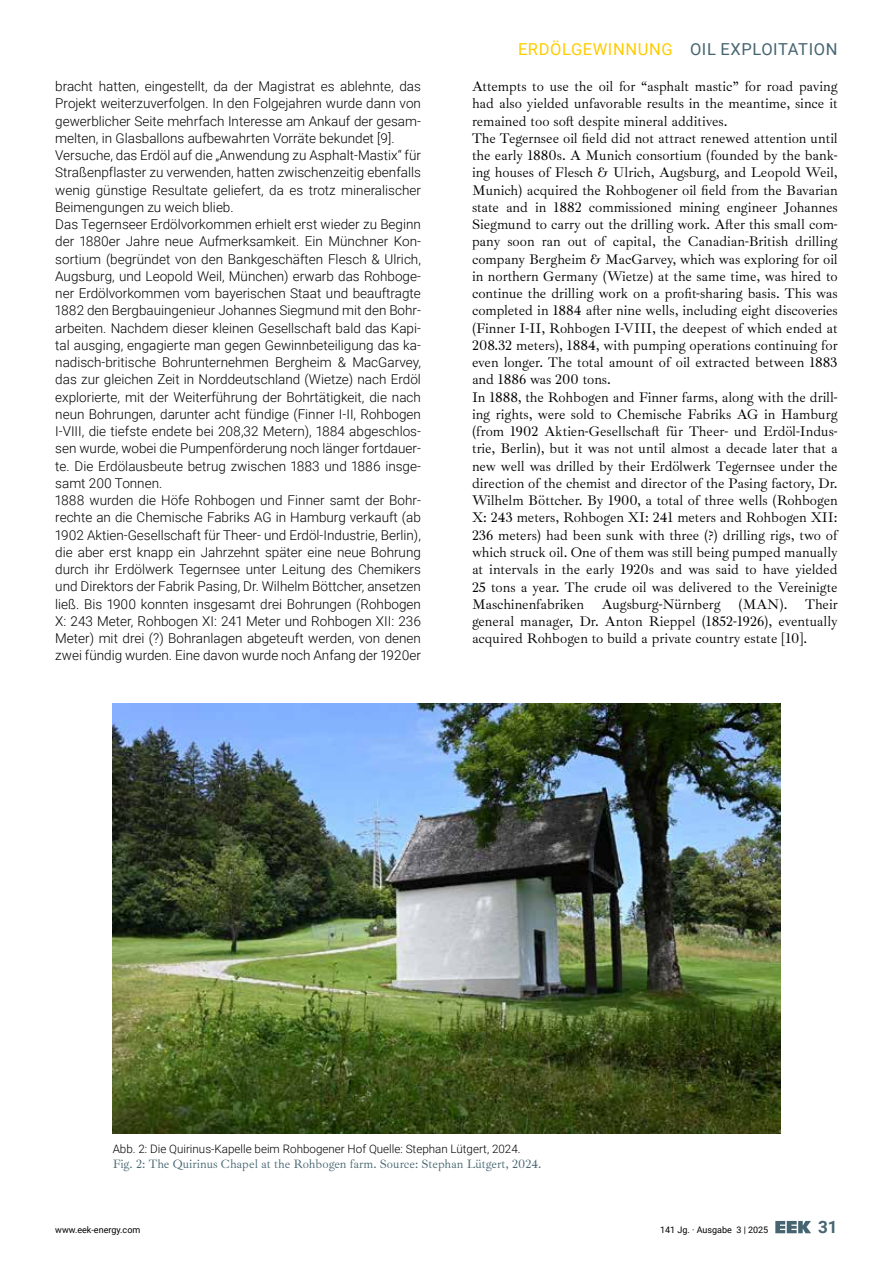
<style>
.page{position:relative;width:893px;height:1263px;background:#fff}
.page>*{position:absolute;margin:0;border:0;box-sizing:border-box;transform-origin:0 0}
.t1{font:700 17.1px "Roboto";color:#466571}
.t2{font:16.5px "Roboto";letter-spacing:.035em;color:#466571}
.t3{font:14.25px/17.2px "Ibarra Real Nova";color:#000}
.t4{font:300 13.5px/17.2px "Roboto";color:#000}
.t5{font:12.3px "Ibarra Real Nova";color:#466571}
.t6{font:300 11.7px "Roboto";color:#000}
.t7{font:9px "Roboto";color:#000}
.s1{color:#fc0}
</style>
<div class="page">
<svg style="left:775px;top:1221px;width:36px;height:12px"></svg>
<img style="left:113px;top:704px;width:667px;height:429px">
<p class="t2" style="left:518px;top:37px;width:321px"><span class="s1">ERDÖLGEWINNUNG</span> OIL EXPLOITATION</p>
<p class="t4" style="left:55px;top:77px;width:367px">bracht hatten, eingestellt, da der Magistrat es ablehnte, das Projekt weiterzuverfolgen. In den Folgejahren wurde dann von gewerblicher Seite mehrfach Interesse am Ankauf der gesam&shy;melten, in Glasballons aufbewahrten Vorräte bekundet [9].<br>Versuche, das Erdöl auf die „Anwendung zu Asphalt-Mastix“ für Straßenpflaster zu verwenden, hatten zwischenzeitig ebenfalls wenig günstige Resultate geliefert, da es trotz mineralischer Beimengungen zu weich blieb.<br>Das Tegernseer Erdölvorkommen erhielt erst wieder zu Beginn der 1880er Jahre neue Aufmerksamkeit. Ein Münchner Kon&shy;sortium (begründet von den Bankgeschäften Flesch &amp; Ulrich, Augsburg, und Leopold Weil, München) erwarb das Rohboge&shy;ner Erdölvorkommen vom bayerischen Staat und beauftragte 1882 den Bergbauingenieur Johannes Siegmund mit den Bohr&shy;arbeiten. Nachdem dieser kleinen Gesellschaft bald das Kapi&shy;tal ausging, engagierte man gegen Gewinnbeteiligung das ka&shy;nadisch-britische Bohrunternehmen Bergheim &amp; MacGarvey, das zur gleichen Zeit in Norddeutschland (Wietze) nach Erdöl explorierte, mit der Weiterführung der Bohrtätigkeit, die nach neun Bohrungen, darunter acht fündige (Finner I-II, Rohbogen I-VIII, die tiefste endete bei 208,32 Metern), 1884 abgeschlos&shy;sen wurde, wobei die Pumpenförderung noch länger fortdauer&shy;te. Die Erdölausbeute betrug zwischen 1883 und 1886 insge&shy;samt 200 Tonnen.<br>1888 wurden die Höfe Rohbogen und Finner samt der Bohr&shy;rechte an die Chemische Fabriks AG in Hamburg verkauft (ab 1902 Aktien-Gesellschaft für Theer- und Erdöl-Industrie, Berlin), die aber erst knapp ein Jahrzehnt später eine neue Bohrung durch ihr Erdölwerk Tegernsee unter Leitung des Chemikers und Direktors der Fabrik Pasing, Dr. Wilhelm Böttcher, ansetzen ließ. Bis 1900 konnten insgesamt drei Bohrungen (Rohbogen X: 243 Meter, Rohbogen XI: 241 Meter und Rohbogen XII: 236<br>Meter) mit drei (?) Bohranlagen abgeteuft werden, von denen zwei fündig wurden. Eine davon wurde noch Anfang der 1920er</p>
<p class="t3" style="left:472px;top:78px;width:367px">Attempts to use the oil for “asphalt mastic” for road paving had also yielded unfavorable results in the meantime, since it remained too soft despite mineral additives.<br>The Tegernsee oil field did not attract renewed attention until the early 1880s. A Munich consortium (founded by the bank&shy;ing houses of Flesch &amp; Ulrich, Augsburg, and Leopold Weil, Munich) acquired the Rohbogener oil field from the Bavarian state and in 1882 commissioned mining engineer Johannes Siegmund to carry out the drilling work. After this small com&shy;pany soon ran out of capital, the Canadian-British drilling company Bergheim &amp; MacGarvey, which was exploring for oil in northern Germany (Wietze) at the same time, was hired to continue the drilling work on a profit-sharing basis. This was completed in 1884 after nine wells, including eight discoveries (Finner I-II, Rohbogen I-VIII, the deepest of which ended at 208.32 meters), 1884, with pumping operations continuing for even longer. The total amount of oil extracted between 1883 and 1886 was 200 tons.<br>In 1888, the Rohbogen and Finner farms, along with the drill&shy;ing rights, were sold to Chemische Fabriks AG in Hamburg (from 1902 Aktien-Gesellschaft für Theer- und Erdöl-Indus&shy;trie, Berlin), but it was not until almost a decade later that a new well was drilled by their Erdölwerk Tegernsee under the direction of the chemist and director of the Pasing factory, Dr.<br>Wilhelm Böttcher. By 1900, a total of three wells (Rohbogen X: 243 meters, Rohbogen XI: 241 meters and Rohbogen XII:<br>236 meters) had been sunk with three (?) drilling rigs, two of which struck oil. One of them was still being pumped manually at intervals in the early 1920s and was said to have yielded 25 tons a year. The crude oil was delivered to the Vereinigte Maschinenfabriken Augsburg-Nürnberg (MAN). Their general manager, Dr. Anton Rieppel (1852-1926), eventually acquired Rohbogen to build a private country estate [10].</p>
<p class="t6" style="left:113px;top:1141px;width:409px">Abb. 2: Die Quirinus-Kapelle beim Rohbogener Hof Quelle: Stephan Lütgert, 2024.</p>
<p class="t5" style="left:113px;top:1157px;width:430px">Fig. 2: The Quirinus Chapel at the Rohbogen farm. Source: Stephan Lütgert, 2024.</p>
<p class="t7" style="left:55px;top:1224px;width:87px">www.eek-energy.com</p>
<p class="t7" style="left:660px;top:1224px;width:110px">141 Jg. · Ausgabe 3 | 2025</p>
<p class="t1" style="left:818px;top:1215px;width:21px">31</p>
</div>
